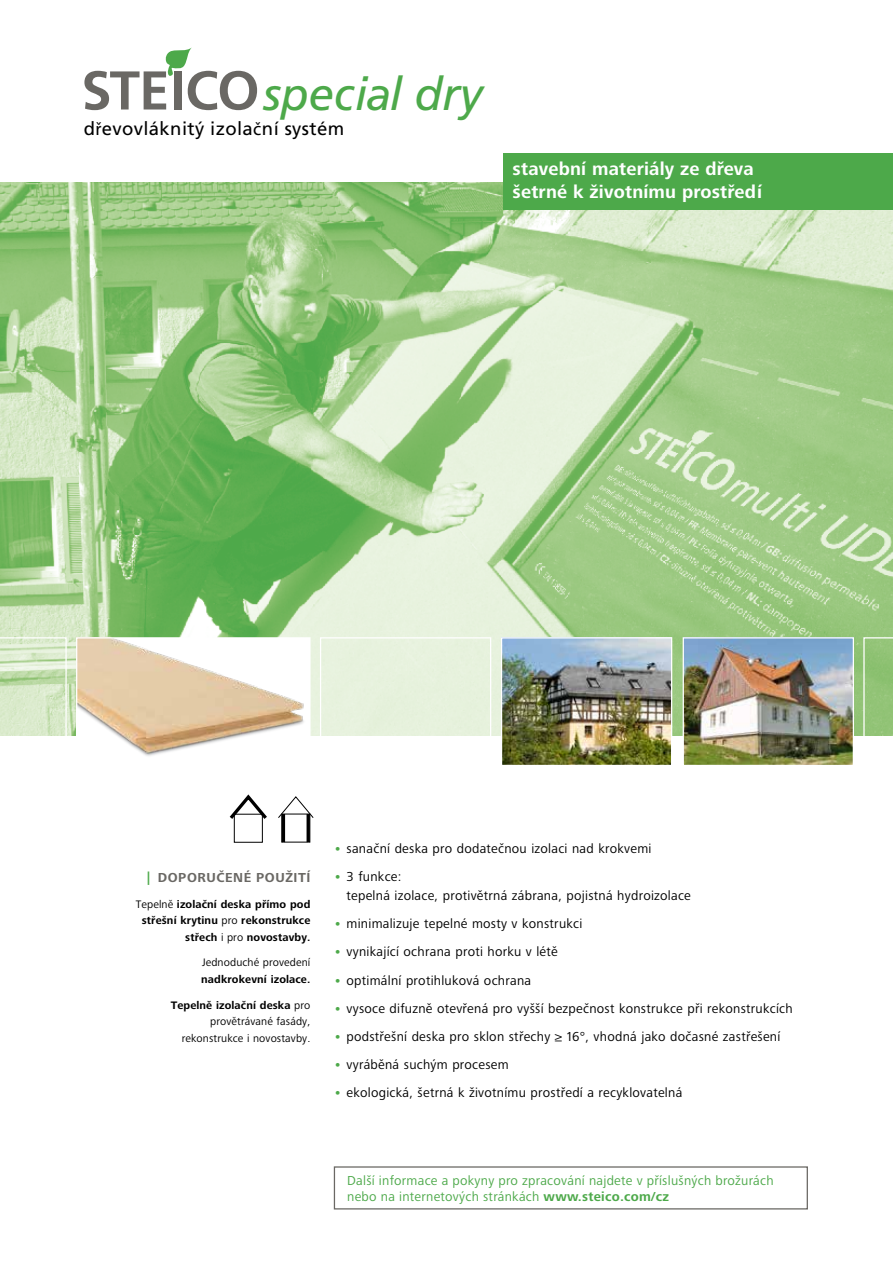
<style>
.page{position:relative;width:893px;height:1263px;background:#fff}
.page>*{position:absolute;margin:0;border:0;box-sizing:border-box;transform-origin:0 0}
.t1{font:italic 46.2px "Frutiger";letter-spacing:-.01em;color:#4da94a}
.Grüner_Balken{font:700 18.75px/22.5px "Frutiger Next Pro";letter-spacing:.01em;color:#fff}
.t2{font:18.6px "Frutiger";letter-spacing:.02em;color:#000}
.t3{font:13.5px/18.8px "Frutiger Next Pro";letter-spacing:.02em;color:#000}
.t4{font:13.5px/16.2px "Frutiger Next Pro";letter-spacing:.02em;color:#4da94a}
.t5{font:700 13.5px "Frutiger Next Pro";letter-spacing:.04em;color:#6a6864}
._2_0_Copy_Marginalie{font:11.25px/16.5px "Frutiger Next Pro";letter-spacing:.01em;color:#000}
._2_0_Copy_Marginalie-2{font:700 11.25px/16.5px "Frutiger Next Pro";letter-spacing:.01em;color:#000;text-align:right}
.s1{font-family:"Myriad Pro"}
.s2{color:#4da94a}
.s3{font-weight:400}
.s4{font-weight:700}
.s5{font-weight:700;color:#4da94a}
</style>
<div class="page">
<img style="left:0;top:183px;width:893px;height:553px">
<svg style="left:84px;top:47px;width:173px;height:63px"></svg>
<div style="left:503px;top:153px;width:390px;height:57px;background:#4da94a"></div>
<img style="left:78px;top:639px;width:231px;height:117px">
<div style="left:76px;top:637px;width:235px;height:129px;border:1px solid #fff"></div>
<div style="left:320px;top:637px;width:171px;height:129px;border:1px solid #fff"></div>
<svg style="left:0;top:637px;width:67px;height:99px;background:#d5e8c7"></svg>
<svg style="left:863px;top:637px;width:30px;height:99px;background:#96c67c"></svg>
<img style="left:685px;top:639px;width:167px;height:125px">
<div style="left:683px;top:637px;width:171px;height:129px;border:1px solid #fff"></div>
<img style="left:503px;top:639px;width:167px;height:125px">
<div style="left:501px;top:637px;width:171px;height:129px;border:1px solid #fff"></div>
<div style="left:281px;top:814px;width:29px;height:28px;border:1px solid #000"></div>
<svg style="left:278px;top:796px;width:36px;height:23px"></svg>
<hr style="left:282px;top:814px;width:3px;height:28px;background:#000">
<hr style="left:307px;top:814px;width:3px;height:28px;background:#000">
<div style="left:234px;top:814px;width:29px;height:29px;border:1px solid #000"></div>
<svg style="left:229px;top:794px;width:38px;height:28px"></svg>
<div style="left:334px;top:1166px;width:474px;height:43px;border:1px solid #6a6864"></div>
<p class="t1" style="left:263px;top:67px;width:221px">special dry</p>
<p class="t2" style="left:84px;top:118px;width:262px">d<span class="s1">ř</span>evovláknitý izola<span class="s1">č</span>ní systém</p>
<p class="Grüner_Balken" style="left:513px;top:158px;width:251px">stavební materiály ze dřeva šetrné k životnímu prostředí</p>
<p class="t5" style="left:147px;top:869px;width:165px"><span class="s2">|</span> DOPORUČENÉ POUŽITÍ</p>
<p class="_2_0_Copy_Marginalie-2" style="left:136px;top:895px;width:176px"><span class="s3">Tepelně</span> izolační deska přímo pod střešní krytinu <span class="s3">pro</span> rekonstrukce střech <span class="s3">i pro</span> novostavby.</p>
<p class="_2_0_Copy_Marginalie" style="left:201px;top:954px;width:111px">Jednoduché provedení <span class="s4">nadkrokevní izolace.</span></p>
<p class="_2_0_Copy_Marginalie" style="left:171px;top:997px;width:141px;text-align:right"><span class="s4">Tepelně izolační deska</span> pro provětrávané fasády, rekonstrukce i novostavby.</p>
<p class="t3" style="left:334px;top:839px;width:319px"><span class="s5">•</span> sanační deska pro dodatečnou izolaci nad krokvemi</p>
<p class="t3" style="left:347px;top:867px;width:346px;text-indent:-13px"><span class="s5">•</span> 3 funkce:<br>tepelná izolace, protivětrná zábrana, pojistná hydroizolace</p>
<p class="t3" style="left:334px;top:914px;width:250px"><span class="s5">•</span> minimalizuje tepelné mosty v konstrukci</p>
<p class="t3" style="left:334px;top:942px;width:226px"><span class="s5">•</span> vynikající ochrana proti horku v létě</p>
<p class="t3" style="left:334px;top:971px;width:199px"><span class="s5">•</span> optimální protihluková ochrana</p>
<p class="t3" style="left:334px;top:999px;width:460px"><span class="s5">•</span> vysoce difuzně otevřená pro vyšší bezpečnost konstrukce při rekonstrukcích</p>
<p class="t3" style="left:334px;top:1027px;width:448px"><span class="s5">•</span> podstřešní deska pro sklon střechy ≥ 16°, vhodná jako dočasné zastřešení</p>
<p class="t3" style="left:334px;top:1055px;width:176px"><span class="s5">•</span> vyráběná suchým procesem</p>
<p class="t3" style="left:334px;top:1083px;width:350px"><span class="s5">•</span> ekologická, šetrná k životnímu prostředí a recyklovatelná</p>
<p class="t4" style="left:347px;top:1172px;width:428px">Další informace a pokyny pro zpracování najdete v příslušných brožurách nebo na internetových stránkách <span class="s4">www.steico.com/cz</span></p>
</div>
